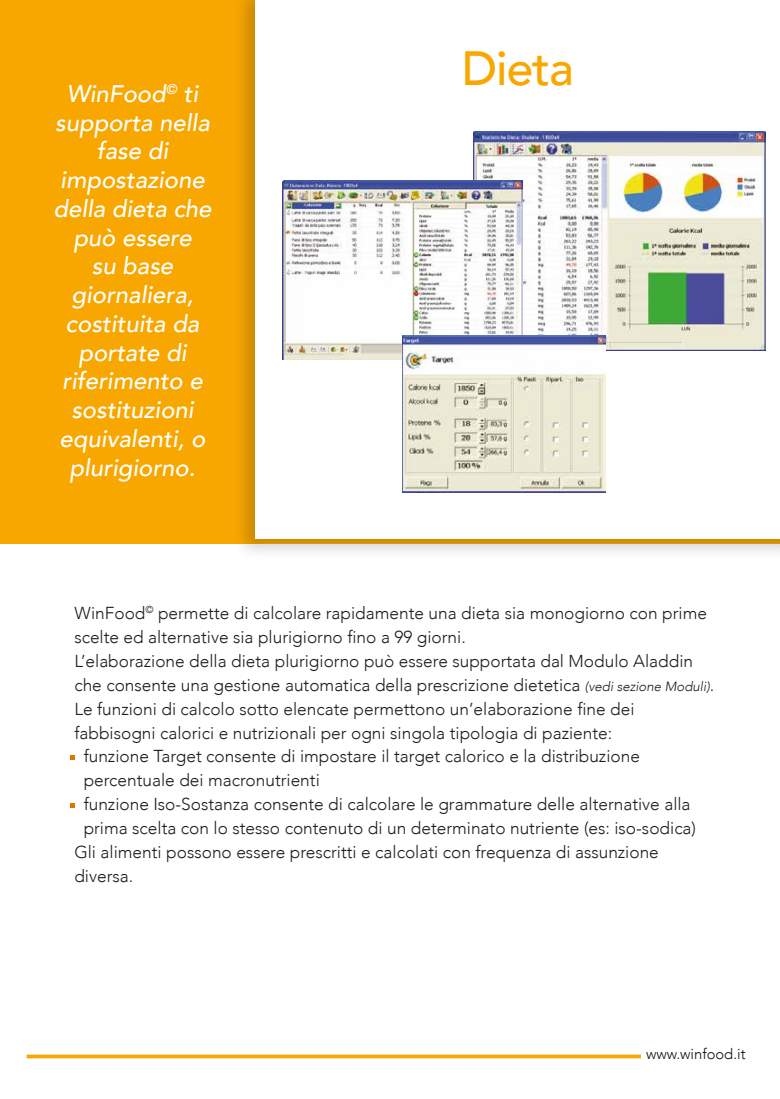
<style>
.page{position:relative;width:780px;height:1099px;background:#fff}
.page>*{position:absolute;margin:0;border:0;box-sizing:border-box;transform-origin:0 0}
.t1{font:500 47.88px "Avenir";letter-spacing:-.02em;color:#f7a700}
.t2{font:italic 500 24px/28.8px "Avenir";color:#fff;text-align:center}
.t3{font:300 17.25px "Avenir";color:#1d1d1b}
.t4{font:300 14.75px "Avenir";color:#12100b}
.s1{font-style:italic;font-size:13.25px}
</style>
<div class="page">
<div style="left:0;top:0;width:227px;height:544px;background:#f7a700"></div>
<img style="left:227px;top:0;width:553px;height:552px">
<div style="left:255px;top:0;width:525px;height:538px;background:#fff"></div>
<img style="left:473px;top:131px;width:292px;height:219px">
<img style="left:282px;top:181px;width:240px;height:178px">
<img style="left:402px;top:336px;width:203px;height:156px">
<svg style="left:70px;top:755px;width:4px;height:4px"></svg>
<svg style="left:70px;top:803px;width:4px;height:4px"></svg>
<svg style="left:27px;top:1054px;width:613px;height:4px;background:#f8b425"></svg>
<h2 class="t2" style="left:53px;top:79px;width:160px">WinFood<sup>©</sup> ti supporta nella fase di impostazione della dieta che può essere<br>su base giornaliera, costituita da portate di riferimento e sostituzioni equivalenti, o plurigiorno.</h2>
<h1 class="t1" style="left:461px;top:27px;width:114px">Dieta</h1>
<p class="t3" style="left:74px;top:602px;width:634px">WinFood<sup>©</sup> permette di calcolare rapidamente una dieta sia monogiorno con prime</p>
<p class="t3" style="left:74px;top:626px;width:393px">scelte ed alternative sia plurigiorno fino a 99 giorni.</p>
<p class="t3" style="left:74px;top:650px;width:620px">L’elaborazione della dieta plurigiorno può essere supportata dal Modulo Aladdin</p>
<p class="t3" style="left:74px;top:674px;width:641px">che consente una gestione automatica della prescrizione dietetica <span class="s1">(vedi sezione Moduli)</span>.</p>
<p class="t3" style="left:74px;top:698px;width:561px">Le funzioni di calcolo sotto elencate permettono un’elaborazione fine dei</p>
<p class="t3" style="left:74px;top:722px;width:539px">fabbisogni calorici e nutrizionali per ogni singola tipologia di paziente:</p>
<p class="t3" style="left:84px;top:746px;width:557px">funzione Target consente di impostare il target calorico e la distribuzione</p>
<p class="t3" style="left:84px;top:770px;width:238px">percentuale dei macronutrienti</p>
<p class="t3" style="left:84px;top:794px;width:608px">funzione Iso-Sostanza consente di calcolare le grammature delle alternative alla</p>
<p class="t3" style="left:84px;top:818px;width:614px">prima scelta con lo stesso contenuto di un determinato nutriente (es: iso-sodica)</p>
<p class="t3" style="left:74px;top:842px;width:586px">Gli alimenti possono essere prescritti e calcolati con frequenza di assunzione</p>
<p class="t3" style="left:74px;top:866px;width:60px">diversa.</p>
<p class="t4" style="left:646px;top:1045px;width:101px">www.winfood.it</p>
</div>
